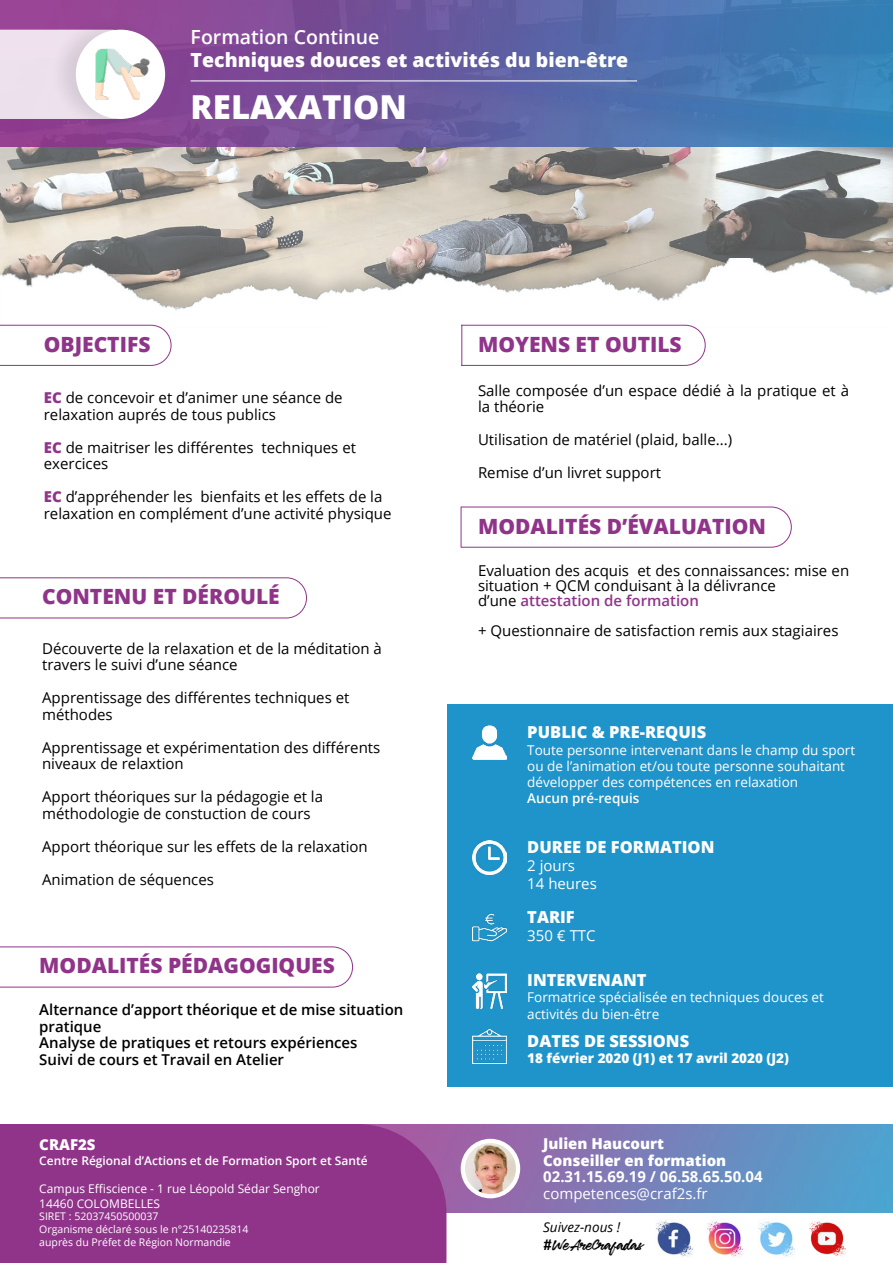
<style>
.page{position:relative;width:893px;height:1263px;background:#fff}
.page>*{position:absolute;margin:0;border:0;box-sizing:border-box;transform-origin:0 0}
.t1{font:800 33px "Open Sans";color:#fff}
.t2{font:800 21px "Open Sans";color:#90348a}
.t3{font:800 19.5px "Open Sans";color:#fff}
.t4{font:600 19.5px "Open Sans";color:#fff}
.t5{font:800 16.5px "Open Sans";color:#fff}
.t6{font:700 16.5px "Avenir Next";color:#fff}
.t7{font:15px/16.5px "Open Sans";color:#000}
.t8{font:600 15px/16.5px "Open Sans";color:#000}
.t9{font:15px/18px "Open Sans";color:#fff}
.t10{font:800 15px/16.5px "Open Sans";color:#fff}
.t11{font:700 15px "Open Sans";color:#fff}
.t12{font:15px "Robusta Demo";letter-spacing:-.01em;color:#000}
.t13{font:13.5px/16.2px "Open Sans";color:#fff}
.t14{font:800 13.5px "Open Sans";color:#fff}
.t15{font:600 13.5px "Open Sans";color:#fff}
.t16{font:italic 13.5px "Open Sans";color:#000}
.t17{font:12px/14.4px "Open Sans";color:#fff}
.t18{font:600 12px "Open Sans";color:#fff}
.t19{font:10.5px/12.6px "Open Sans";color:#fff}
.s1{font-weight:800;color:#90348a}
.s2{font-weight:600;color:#90348a}
.s3{font-family:"Muli";font-weight:800}
</style>
<div class="page">
<img style="left:446px;top:1124px;width:447px;height:89px">
<div style="left:0;top:1124px;width:446px;height:139px;background:#90348a"></div>
<svg style="left:0;top:147px;width:893px;height:178px"></svg>
<svg style="left:0;top:325px;width:171px;height:41px"></svg>
<div style="left:447px;top:704px;width:446px;height:382px;background:#1f94ca"></div>
<img style="left:473px;top:725px;width:34px;height:34px">
<img style="left:473px;top:841px;width:34px;height:34px">
<img style="left:473px;top:913px;width:34px;height:29px">
<img style="left:473px;top:1029px;width:34px;height:34px">
<img style="left:473px;top:974px;width:34px;height:34px">
<img style="left:656px;top:1221px;width:37px;height:36px">
<img style="left:707px;top:1221px;width:37px;height:36px">
<img style="left:758px;top:1221px;width:37px;height:36px">
<img style="left:809px;top:1221px;width:37px;height:35px">
<svg style="left:0;top:577px;width:307px;height:41px"></svg>
<svg style="left:0;top:946px;width:353px;height:41px"></svg>
<div style="left:432px;top:507px;width:360px;height:41px;border:1px solid #90348a;border-radius:20px"></div>
<div style="left:327px;top:314px;width:134px;height:54px;background:#fff"></div>
<div style="left:422px;top:496px;width:39px;height:54px;background:#fff"></div>
<div style="left:442px;top:325px;width:264px;height:41px;border:1px solid #90348a;border-radius:20px"></div>
<div style="left:422px;top:316px;width:39px;height:54px;background:#fff"></div>
<hr style="left:461px;top:507px;width:1px;height:41px;background:#90348a">
<img style="left:0;top:0;width:893px;height:147px">
<hr style="left:461px;top:325px;width:1px;height:41px;background:#90348a">
<div style="left:0;top:30px;width:49px;height:89px;background:#ede1ed"></div>
<div style="left:49px;top:15px;width:117px;height:117px;background:#000;opacity:.1"></div>
<div style="left:76px;top:30px;width:89px;height:89px;background:#fff;border-radius:50%"></div>
<img style="left:95px;top:49px;width:55px;height:51px">
<hr style="left:191px;top:80px;width:446px;height:1px;background:#fff">
<div style="left:461px;top:1139px;width:59px;height:59px;background:#fff;border-radius:50%"></div>
<img style="left:465px;top:1143px;width:51px;height:51px;border-radius:26px">
<h3 class="t4" style="left:191px;top:24px;width:190px">Formation Continue</h3>
<h3 class="t3" style="left:191px;top:45px;width:439px">Techniques douces et activités du bien-être</h3>
<h1 class="t1" style="left:191px;top:82px;width:218px">RELAXATION</h1>
<h2 class="t2" style="left:44px;top:328px;width:108px">OBJECTIFS</h2>
<p class="t7" style="left:44px;top:389px;width:300px"><span class="s1">EC</span> de concevoir et d’animer une séance de relaxation auprés de tous publics</p>
<p class="t7" style="left:44px;top:438px;width:314px"><span class="s1">EC</span> de maitriser les différentes techniques et exercices</p>
<p class="t7" style="left:44px;top:488px;width:349px"><span class="s1">EC</span> d’appréhender les bienfaits et les effets de la relaxation en complément d’une activité physique</p>
<h2 class="t2" style="left:42px;top:581px;width:239px">CONTENU ET DÉROULÉ</h2>
<p class="t7" style="left:42px;top:639px;width:341px">Découverte de la relaxation et de la méditation à travers le suivi d’une séance</p>
<p class="t7" style="left:42px;top:689px;width:309px">Apprentissage des différentes techniques et méthodes</p>
<p class="t7" style="left:42px;top:738px;width:340px">Apprentissage et expérimentation des différents niveaux de relaxtion</p>
<p class="t7" style="left:42px;top:788px;width:282px">Apport théoriques sur la pédagogie et la méthodologie de constuction de cours</p>
<p class="t7" style="left:42px;top:837px;width:327px">Apport théorique sur les effets de la relaxation</p>
<p class="t7" style="left:42px;top:870px;width:173px">Animation de séquences</p>
<h2 class="t2" style="left:39px;top:950px;width:297px">MODALITÉS PÉDAGOGIQUES</h2>
<p class="t8" style="left:39px;top:1001px;width:366px">Alternance d’apport théorique et de mise situation pratique<br>Analyse de pratiques et retours expériences<br>Suivi de cours et Travail en Atelier</p>
<p class="t10" style="left:39px;top:1136px;width:58px">CRAF2S</p>
<p class="t18" style="left:39px;top:1152px;width:330px">Centre Régional d’Actions et de Formation Sport et Santé</p>
<p class="t17" style="left:39px;top:1181px;width:282px">Campus Effiscience - 1 rue Léopold Sédar Senghor<br>14460 COLOMBELLES</p>
<p class="t19" style="left:39px;top:1210px;width:211px">SIRET : 52037450500037<br>Organisme déclaré sous le n°25140235814 auprès du Préfet de Région Normandie</p>
<h2 class="t2" style="left:478px;top:328px;width:205px">MOYENS ET OUTILS</h2>
<p class="t7" style="left:478px;top:381px;width:373px">Salle composée d’un espace dédié à la pratique et à la théorie</p>
<p class="t7" style="left:478px;top:431px;width:256px">Utilisation de matériel (plaid, balle...)</p>
<p class="t7" style="left:478px;top:464px;width:185px">Remise d’un livret support</p>
<h2 class="t2" style="left:478px;top:510px;width:290px">MODALITÉS D’ÉVALUATION</h2>
<p class="t7" style="left:478px;top:563px;width:373px;line-height:15px">Evaluation des acquis et des connaissances: mise en situation + QCM conduisant à la délivrance<br>d’une <span class="s2">attestation de formation</span></p>
<p class="t7" style="left:478px;top:622px;width:362px">+ Questionnaire de satisfaction remis aux stagiaires</p>
<p class="t5" style="left:527px;top:720px;width:180px">PUBLIC &amp; PRE-REQUIS</p>
<p class="t13" style="left:527px;top:741px;width:329px">Toute personne intervenant dans le champ du sport ou de l’animation et/ou toute personne souhaitant développer des compétences en relaxation</p>
<p class="t15" style="left:527px;top:789px;width:114px">Aucun pré-requis</p>
<p class="t5" style="left:527px;top:835px;width:189px">DUREE DE FORMATION</p>
<p class="t9" style="left:527px;top:856px;width:71px">2 jours<br>14 heures</p>
<p class="t5" style="left:527px;top:905px;width:49px">TARIF</p>
<p class="t9" style="left:527px;top:926px;width:70px">350 € TTC</p>
<p class="t6" style="left:568px;top:923px;width:48px">TARIF</p>
<p class="t5" style="left:527px;top:967px;width:121px">INTERVENANT</p>
<p class="t13" style="left:527px;top:989px;width:298px">Formatrice spécialisée en techniques douces et activités du bien-être</p>
<p class="t5" style="left:527px;top:1028px;width:163px">DATES DE SESSIONS</p>
<p class="t14" style="left:527px;top:1048px;width:263px">18 février 2020 (J1) et 17 avril 2020 (J2)</p>
<p class="t10" style="left:543px;top:1134px;width:185px">Julien Haucourt<br>Conseiller en formation</p>
<p class="t11" style="left:543px;top:1166px;width:221px">02.31.15.69.19 / 06.58.65.50.04</p>
<p class="t9" style="left:543px;top:1184px;width:166px">competences@craf2s.fr</p>
<p class="t16" style="left:543px;top:1218px;width:79px">Suivez-nous !</p>
<p class="t12" style="left:543px;top:1237px;width:100px"><span class="s3">#</span>WeAreCrafadas</p>
</div>
